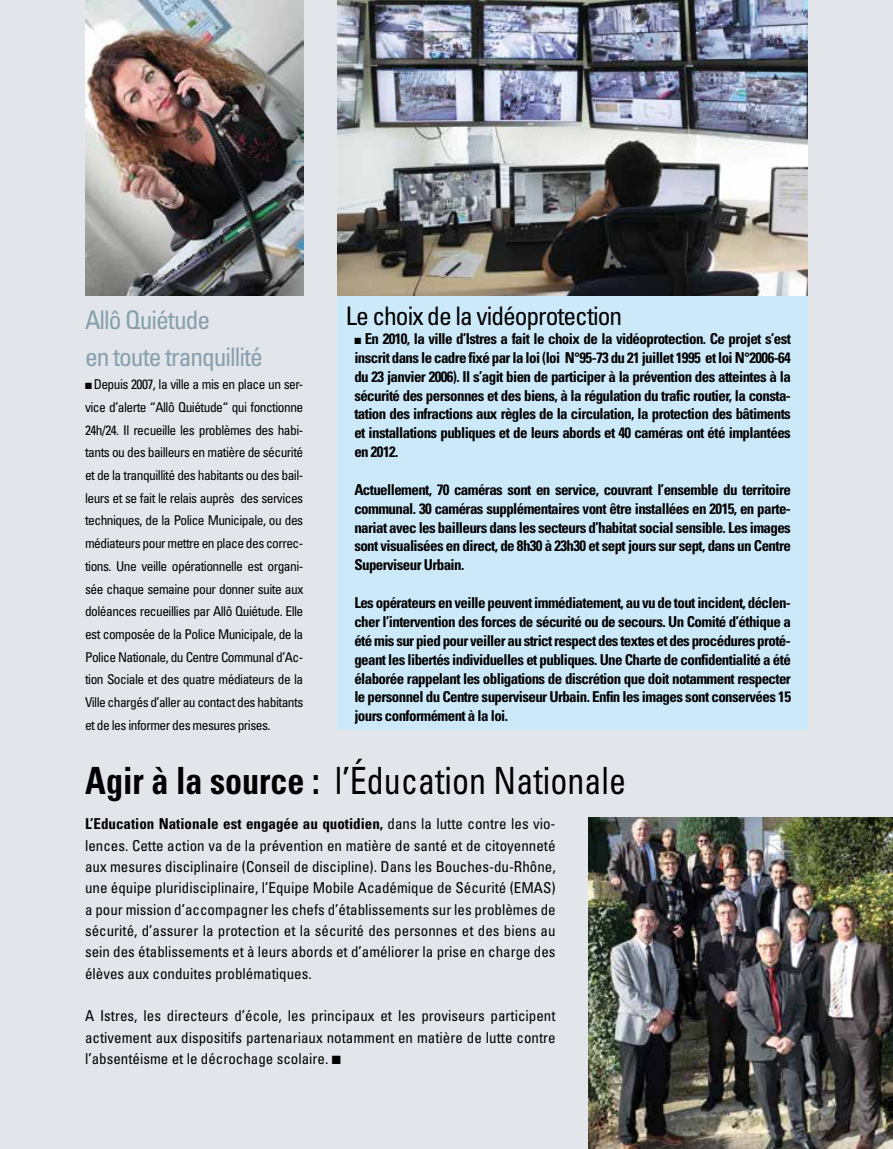
<style>
.page{position:relative;width:893px;height:1149px;background:#fff}
.page>*{position:absolute;margin:0;border:0;box-sizing:border-box;transform-origin:0 0}
.t1{font:condensed 37.5px "Univers";color:#000;scale:.91 1}
.t2{font:condensed 25.5px/37px "Univers";letter-spacing:-.04em;color:#879fad}
.t3{font:condensed 25.5px "Univers";letter-spacing:-.04em;color:#000}
.t4{font:700 condensed 15px/18.9px "Univers";letter-spacing:-.04em;color:#000;text-align:justify}
.t5{font:condensed 15px/21.3px "Univers";color:#000;text-align:justify}
.t6{font:condensed 13.5px/22.6px "Univers";letter-spacing:-.04em;color:#000;text-align:justify}
.s1{font-weight:700}
</style>
<div class="page">
<div style="left:0;top:0;width:893px;height:1148px;background:#e2e6ea"></div>
<div style="left:337px;top:0;width:471px;height:729px;background:#cce9fa"></div>
<img style="left:338px;top:0;width:470px;height:296px">
<img style="left:589px;top:817px;width:304px;height:331px">
<img style="left:85px;top:0;width:218px;height:296px">
<h2 class="t2" style="left:85px;top:301px;width:179px">Allô Quiétude<br>en toute tranquillité</h2>
<p class="t6" style="left:85px;top:372px;width:220px">■ Depuis 2007, la ville a mis en place un ser&shy;vice d’alerte “Allô Quiétude“ qui fonctionne 24h/24. Il recueille les problèmes des habi&shy;tants ou des bailleurs en matière de sécurité et de la tranquillité des habitants ou des bail&shy;leurs et se fait le relais auprès des services techniques, de la Police Municipale, ou des médiateurs pour mettre en place des correc&shy;tions. Une veille opérationnelle est organi&shy;sée chaque semaine pour donner suite aux doléances recueillies par Allô Quiétude. Elle est composée de la Police Municipale, de la Police Nationale, du Centre Communal d’Ac&shy;tion Sociale et des quatre médiateurs de la Ville chargés d’aller au contact des habitants et de les informer des mesures prises.</p>
<h2 class="t3" style="left:346px;top:300px;width:278px">Le choix de la vidéoprotection</h2>
<p class="t4" style="left:354px;top:329px;width:438px">■ En 2010, la ville d’Istres a fait le choix de la vidéoprotection. Ce projet s’est inscrit dans le cadre fixé par la loi (loi N°95-73 du 21 juillet 1995 et loi N°2006-64 du 23 janvier 2006). Il s’agit bien de participer à la prévention des atteintes à la sécurité des personnes et des biens, à la régulation du trafic routier, la consta&shy;tation des infractions aux règles de la circulation, la protection des bâtiments et installations publiques et de leurs abords et 40 caméras ont été implantées en 2012.</p>
<p class="t4" style="left:354px;top:479px;width:438px">Actuellement, 70 caméras sont en service, couvrant l’ensemble du territoire communal. 30 caméras supplémentaires vont être installées en 2015, en parte&shy;nariat avec les bailleurs dans les secteurs d’habitat social sensible. Les images sont visualisées en direct, de 8h30 à 23h30 et sept jours sur sept, dans un Centre Superviseur Urbain.</p>
<p class="t4" style="left:354px;top:593px;width:438px">Les opérateurs en veille peuvent immédiatement, au vu de tout incident, déclen&shy;cher l’intervention des forces de sécurité ou de secours. Un Comité d’éthique a été mis sur pied pour veiller au strict respect des textes et des procédures proté&shy;geant les libertés individuelles et publiques. Une Charte de confidentialité a été élaborée rappelant les obligations de discrétion que doit notamment respecter le personnel du Centre superviseur Urbain. Enfin les images sont conservées 15 jours conformément à la loi.</p>
<h1 class="t1" style="left:85px;top:756px;width:596px"><span class="s1">Agir à la source :</span> l’Éducation Nationale</h1>
<p class="t5" style="left:85px;top:812px;width:472px"><span class="s1">L’Education Nationale est engagée au quotidien,</span> dans la lutte contre les vio&shy;lences. Cette action va de la prévention en matière de santé et de citoyenneté aux mesures disciplinaire (Conseil de discipline). Dans les Bouches-du-Rhône, une équipe pluridisciplinaire, l’Equipe Mobile Académique de Sécurité (EMAS) a pour mission d’accompagner les chefs d’établissements sur les problèmes de sécurité, d’assurer la protection et la sécurité des personnes et des biens au sein des établissements et à leurs abords et d’améliorer la prise en charge des élèves aux conduites problématiques.</p>
<p class="t5" style="left:85px;top:1004px;width:472px">A Istres, les directeurs d’école, les principaux et les proviseurs participent activement aux dispositifs partenariaux notamment en matière de lutte contre l’absentéisme et le décrochage scolaire. ■</p>
</div>
